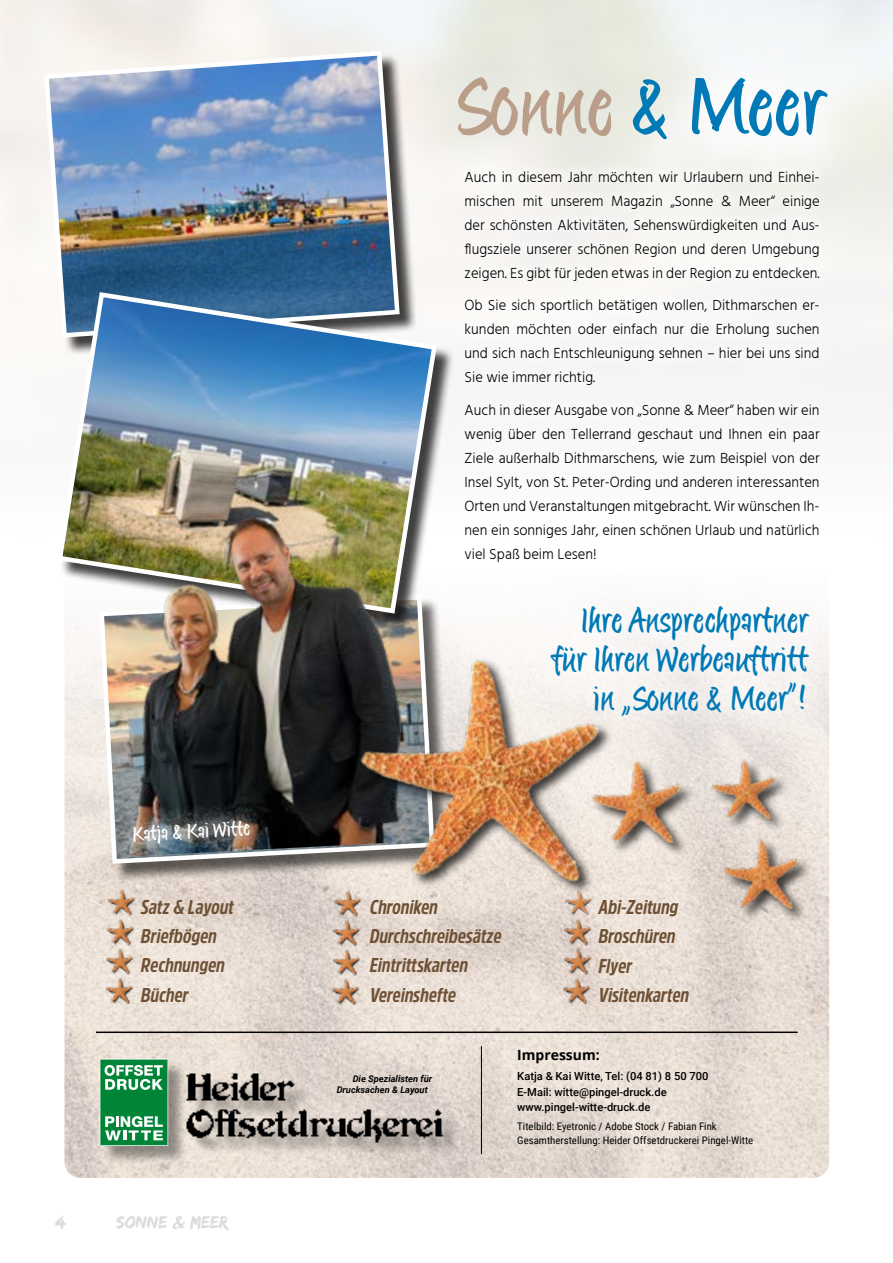
<style>
.page{position:relative;width:893px;height:1263px;background:#fff}
.page>*{position:absolute;margin:0;border:0;box-sizing:border-box;transform-origin:0 0}
.t1{font:77.55px "Fink Matthiall";color:#ba9e89}
.t2{font:33px/39px "Fink Matthiall";color:#0079b6;text-align:right}
.t3{font:italic 700 19.95px/29.2px "Amsi Pro Cond";color:#6e5135}
.t4{font:19.8px "Fink Matthiall";color:#fff}
.t5{font:18px "Edo SZ";color:#dadada}
.t6{font:300 15px/24px "Hind";color:#000;text-align:justify}
.t7{font:700 13.95px "Open Sans";color:#000}
.t8{font:500 11.1px/15.3px "Roboto";color:#000}
.t9{font:10.35px/14.2px "Roboto Condensed";color:#000;scale:1.04 1}
.t10{font:italic 700 9.3px/11.1px "Roboto";color:#000}
.s1{color:#0079b6}
</style>
<div class="page">
<img style="left:65px;top:577px;width:764px;height:601px">
<div style="left:102px;top:597px;width:351px;height:285px;background:#000;opacity:.6"></div>
<hr style="left:96px;top:1031px;width:702px;height:2px;background:#000">
<hr style="left:481px;top:1046px;width:1px;height:108px;background:#000">
<div style="left:102px;top:1061px;width:84px;height:104px;background:#000;opacity:.4"></div>
<svg style="left:100px;top:1059px;width:68px;height:87px;background:#3fa269"></svg>
<div style="left:190px;top:1077px;width:270px;height:82px;background:#000;opacity:.4"></div>
<img style="left:186px;top:1070px;width:259px;height:76px">
<div style="left:591px;top:760px;width:104px;height:97px;background:#000;opacity:.75"></div>
<img style="left:624px;top:748px;width:68px;height:108px">
<div style="left:722px;top:838px;width:90px;height:84px;background:#000;opacity:.75"></div>
<img style="left:715px;top:828px;width:93px;height:91px">
<div style="left:710px;top:758px;width:80px;height:76px;background:#000;opacity:.75"></div>
<img style="left:705px;top:751px;width:79px;height:77px">
<img style="left:101px;top:885px;width:46px;height:35px">
<img style="left:99px;top:915px;width:46px;height:29px">
<img style="left:99px;top:944px;width:46px;height:30px">
<img style="left:99px;top:974px;width:46px;height:35px">
<img style="left:327px;top:914px;width:46px;height:7px">
<img style="left:326px;top:916px;width:46px;height:35px">
<img style="left:325px;top:945px;width:46px;height:30px">
<img style="left:325px;top:975px;width:46px;height:35px">
<img style="left:558px;top:914px;width:46px;height:6px">
<svg style="left:564px;top:914px;width:30px;height:1px"></svg>
<img style="left:557px;top:915px;width:46px;height:29px">
<img style="left:557px;top:944px;width:46px;height:35px">
<img style="left:556px;top:974px;width:46px;height:35px">
<div style="left:530px;top:586px;width:299px;height:149px;background:#fff;opacity:.5"></div>
<div style="left:47px;top:53px;width:372px;height:303px;background:#000;opacity:.75"></div>
<img style="left:42px;top:48px;width:360px;height:292px">
<div style="left:60px;top:295px;width:394px;height:337px;background:#000;opacity:.75"></div>
<img style="left:55px;top:289px;width:384px;height:327px">
<div style="left:454px;top:160px;width:377px;height:412px;background:#f9f8f8"></div>
<img style="left:97px;top:501px;width:343px;height:356px">
<img style="left:291px;top:620px;width:333px;height:294px">
<img style="left:112px;top:800px;width:159px;height:66px">
<h1 class="t1" style="left:451px;top:58px;width:375px">Sonne <span class="s1">&amp; Meer</span></h1>
<p class="t6" style="left:465px;top:165px;width:357px">Auch in diesem Jahr möchten wir Urlaubern und Einhei&shy;mischen mit unserem Magazin „Sonne &amp; Meer“ einige der schönsten Aktivitäten, Sehenswürdigkeiten und Aus&shy;flugsziele unserer schönen Region und deren Umgebung zeigen. Es gibt für jeden etwas in der Region zu entdecken.</p>
<p class="t6" style="left:465px;top:294px;width:357px">Ob Sie sich sportlich betätigen wollen, Dithmarschen er&shy;kunden möchten oder einfach nur die Erholung suchen und sich nach Entschleunigung sehnen – hier bei uns sind Sie wie immer richtig.</p>
<p class="t6" style="left:465px;top:398px;width:357px">Auch in dieser Ausgabe von „Sonne &amp; Meer“ haben wir ein wenig über den Tellerrand geschaut und Ihnen ein paar Ziele außerhalb Dithmarschens, wie zum Beispiel von der Insel Sylt, von St. Peter-Ording und anderen interessanten Orten und Veranstaltungen mitgebracht. Wir wünschen Ih&shy;nen ein sonniges Jahr, einen schönen Urlaub und natürlich viel Spaß beim Lesen!</p>
<h3 class="t4" style="left:132px;top:822px;width:119px;rotate:-3deg">Katja &amp; Kai Witte</h3>
<h2 class="t2" style="left:552px;top:601px;width:258px">Ihre Ansprechpartner für Ihren Werbeauftritt in „Sonne &amp; Meer“!</h2>
<h3 class="t3" style="left:141px;top:892px;width:94px">Satz &amp; Layout<br>Briefbögen<br>Rechnungen<br>Bücher</h3>
<h3 class="t3" style="left:370px;top:892px;width:133px">Chroniken<br>Durchschreibesätze<br>Eintrittskarten<br>Vereinshefte</h3>
<h3 class="t3" style="left:598px;top:892px;width:92px">Abi-Zeitung<br>Broschüren<br>Flyer<br>Visitenkarten</h3>
<p class="t5" style="left:55px;top:1212px;width:12px">4</p>
<p class="t5" style="left:116px;top:1212px;width:113px">Sonne &amp; Meer</p>
<p class="t10" style="left:337px;top:1072px;width:97px;text-indent:16px">Die Spezialisten für<br>Drucksachen &amp; Layout</p>
<p class="t7" style="left:517px;top:1045px;width:84px">Impressum:</p>
<p class="t8" style="left:517px;top:1068px;width:193px">Katja &amp; Kai Witte, Tel: (04 81) 8 50 700<br>E-Mail: witte@pingel-druck.de www.pingel-witte-druck.de</p>
<p class="t9" style="left:517px;top:1118px;width:228px">Titelbild: Eyetronic / Adobe Stock / Fabian Fink<br>Gesamtherstellung: Heider Offsetdruckerei Pingel-Witte</p>
</div>
